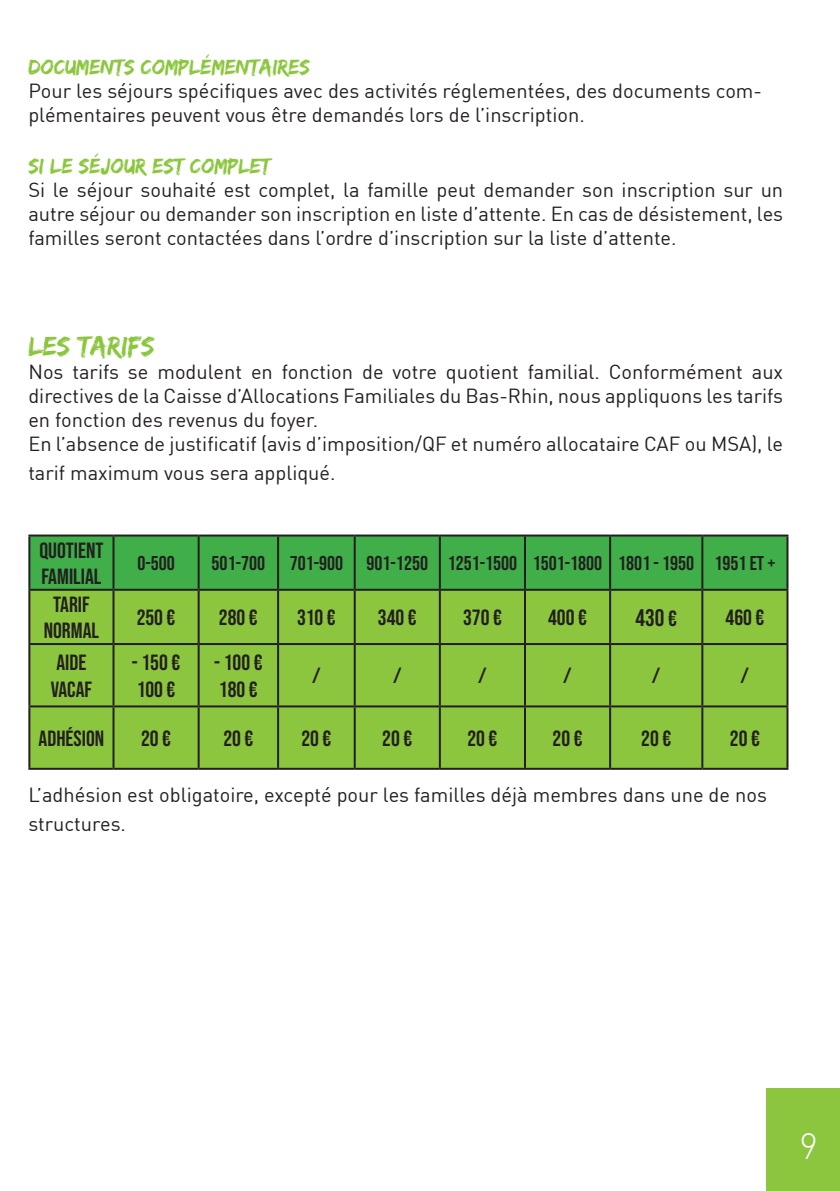
<style>
.page{position:relative;width:840px;height:1191px;background:#fff}
.page>*{position:absolute;margin:0;border:0;box-sizing:border-box;transform-origin:0 0}
.t1{font:300 36px "DINOT";color:#fff}
.t2{font:28px "Edo SZ";color:#8bc63e}
.t3{font:24px "Bebas Neue";color:#231f20}
.t4{font:22px/26.4px "Bebas Neue";color:#231f20}
.t5{font:22px "Edo SZ";color:#8bc63e}
.t6{font:20px/24px "DINOT";color:#231f20}
.t7{font:20px "Bebas Neue";color:#231f20}
.s1{font-size:22px}
</style>
<div class="page">
<div style="left:765px;top:1089px;width:74px;height:102px;background:#8bc63e"></div>
<div style="left:30px;top:536px;width:756px;height:53px;background:#40ae49"></div>
<div style="left:30px;top:591px;width:756px;height:177px;background:#8bc63e"></div>
<hr style="left:28px;top:534px;width:85px;height:2px;background:#231f20">
<hr style="left:28px;top:536px;width:2px;height:53px;background:#231f20">
<hr style="left:113px;top:534px;width:85px;height:2px;background:#231f20">
<hr style="left:112px;top:536px;width:2px;height:53px;background:#231f20">
<hr style="left:198px;top:534px;width:80px;height:2px;background:#231f20">
<hr style="left:197px;top:536px;width:2px;height:53px;background:#231f20">
<hr style="left:278px;top:534px;width:76px;height:2px;background:#231f20">
<hr style="left:277px;top:536px;width:2px;height:53px;background:#231f20">
<hr style="left:354px;top:534px;width:85px;height:2px;background:#231f20">
<hr style="left:353px;top:536px;width:2px;height:53px;background:#231f20">
<hr style="left:439px;top:534px;width:85px;height:2px;background:#231f20">
<hr style="left:438px;top:536px;width:2px;height:53px;background:#231f20">
<hr style="left:524px;top:534px;width:85px;height:2px;background:#231f20">
<hr style="left:523px;top:536px;width:2px;height:53px;background:#231f20">
<hr style="left:609px;top:534px;width:93px;height:2px;background:#231f20">
<hr style="left:608px;top:536px;width:2px;height:53px;background:#231f20">
<hr style="left:702px;top:534px;width:86px;height:2px;background:#231f20">
<hr style="left:701px;top:536px;width:2px;height:53px;background:#231f20">
<hr style="left:786px;top:536px;width:2px;height:53px;background:#231f20">
<hr style="left:28px;top:589px;width:85px;height:2px;background:#231f20">
<hr style="left:28px;top:591px;width:2px;height:52px;background:#231f20">
<hr style="left:113px;top:589px;width:85px;height:2px;background:#231f20">
<hr style="left:112px;top:591px;width:2px;height:52px;background:#231f20">
<hr style="left:198px;top:589px;width:80px;height:2px;background:#231f20">
<hr style="left:197px;top:591px;width:2px;height:52px;background:#231f20">
<hr style="left:278px;top:589px;width:76px;height:2px;background:#231f20">
<hr style="left:277px;top:591px;width:2px;height:52px;background:#231f20">
<hr style="left:354px;top:589px;width:85px;height:2px;background:#231f20">
<hr style="left:353px;top:591px;width:2px;height:52px;background:#231f20">
<hr style="left:439px;top:589px;width:85px;height:2px;background:#231f20">
<hr style="left:438px;top:591px;width:2px;height:52px;background:#231f20">
<hr style="left:524px;top:589px;width:85px;height:2px;background:#231f20">
<hr style="left:523px;top:591px;width:2px;height:52px;background:#231f20">
<hr style="left:609px;top:589px;width:93px;height:2px;background:#231f20">
<hr style="left:608px;top:591px;width:2px;height:52px;background:#231f20">
<hr style="left:702px;top:589px;width:86px;height:2px;background:#231f20">
<hr style="left:701px;top:591px;width:2px;height:52px;background:#231f20">
<hr style="left:786px;top:591px;width:2px;height:52px;background:#231f20">
<hr style="left:28px;top:643px;width:85px;height:2px;background:#231f20">
<hr style="left:28px;top:645px;width:2px;height:60px;background:#231f20">
<hr style="left:113px;top:643px;width:85px;height:2px;background:#231f20">
<hr style="left:112px;top:645px;width:2px;height:60px;background:#231f20">
<hr style="left:198px;top:643px;width:80px;height:2px;background:#231f20">
<hr style="left:197px;top:645px;width:2px;height:60px;background:#231f20">
<hr style="left:278px;top:643px;width:76px;height:2px;background:#231f20">
<hr style="left:277px;top:645px;width:2px;height:60px;background:#231f20">
<hr style="left:354px;top:643px;width:85px;height:2px;background:#231f20">
<hr style="left:353px;top:645px;width:2px;height:60px;background:#231f20">
<hr style="left:439px;top:643px;width:85px;height:2px;background:#231f20">
<hr style="left:438px;top:645px;width:2px;height:60px;background:#231f20">
<hr style="left:524px;top:643px;width:85px;height:2px;background:#231f20">
<hr style="left:523px;top:645px;width:2px;height:60px;background:#231f20">
<hr style="left:609px;top:643px;width:93px;height:2px;background:#231f20">
<hr style="left:608px;top:645px;width:2px;height:60px;background:#231f20">
<hr style="left:702px;top:643px;width:86px;height:2px;background:#231f20">
<hr style="left:701px;top:645px;width:2px;height:60px;background:#231f20">
<hr style="left:786px;top:645px;width:2px;height:60px;background:#231f20">
<hr style="left:28px;top:705px;width:85px;height:2px;background:#231f20">
<hr style="left:28px;top:707px;width:2px;height:61px;background:#231f20">
<hr style="left:113px;top:705px;width:85px;height:2px;background:#231f20">
<hr style="left:112px;top:707px;width:2px;height:61px;background:#231f20">
<hr style="left:198px;top:705px;width:80px;height:2px;background:#231f20">
<hr style="left:197px;top:707px;width:2px;height:61px;background:#231f20">
<hr style="left:278px;top:705px;width:76px;height:2px;background:#231f20">
<hr style="left:277px;top:707px;width:2px;height:61px;background:#231f20">
<hr style="left:354px;top:705px;width:85px;height:2px;background:#231f20">
<hr style="left:353px;top:707px;width:2px;height:61px;background:#231f20">
<hr style="left:439px;top:705px;width:85px;height:2px;background:#231f20">
<hr style="left:438px;top:707px;width:2px;height:61px;background:#231f20">
<hr style="left:524px;top:705px;width:85px;height:2px;background:#231f20">
<hr style="left:523px;top:707px;width:2px;height:61px;background:#231f20">
<hr style="left:609px;top:705px;width:93px;height:2px;background:#231f20">
<hr style="left:608px;top:707px;width:2px;height:61px;background:#231f20">
<hr style="left:702px;top:705px;width:86px;height:2px;background:#231f20">
<hr style="left:701px;top:707px;width:2px;height:61px;background:#231f20">
<hr style="left:786px;top:707px;width:2px;height:61px;background:#231f20">
<hr style="left:28px;top:768px;width:85px;height:2px;background:#231f20">
<hr style="left:113px;top:768px;width:85px;height:2px;background:#231f20">
<hr style="left:198px;top:768px;width:80px;height:2px;background:#231f20">
<hr style="left:278px;top:768px;width:76px;height:2px;background:#231f20">
<hr style="left:354px;top:768px;width:85px;height:2px;background:#231f20">
<hr style="left:439px;top:768px;width:85px;height:2px;background:#231f20">
<hr style="left:524px;top:768px;width:85px;height:2px;background:#231f20">
<hr style="left:609px;top:768px;width:93px;height:2px;background:#231f20">
<hr style="left:702px;top:768px;width:86px;height:2px;background:#231f20">
<p class="t5" style="left:28px;top:54px;width:283px">DOCUMENTS COMPLÉMENTAIRES</p>
<p class="t6" style="left:28px;top:77px;width:734px">Pour les séjours spécifiques avec des activités réglementées, des documents com&shy;plémentaires peuvent vous être demandés lors de l’inscription.</p>
<p class="t5" style="left:28px;top:153px;width:244px">SI LE SÉJOUR EST COMPLET</p>
<p class="t6" style="left:28px;top:176px;width:756px;text-align:justify">Si le séjour souhaité est complet, la famille peut demander son inscription sur un autre séjour ou demander son inscription en liste d’attente. En cas de désistement, les familles seront contactées dans l’ordre d’inscription sur la liste d’attente.</p>
<p class="t2" style="left:28px;top:329px;width:127px">LES TARIFS</p>
<p class="t6" style="left:28px;top:358px;width:756px;text-align:justify">Nos tarifs se modulent en fonction de votre quotient familial. Conformément aux directives de la Caisse d’Allocations Familiales du Bas-Rhin, nous appliquons les tarifs en fonction des revenus du foyer.</p>
<p class="t6" style="left:28px;top:428px;width:756px;line-height:28.8px">En l’absence de justificatif (avis d’imposition/QF et numéro allocataire CAF ou MSA), le tarif maximum vous sera appliqué.</p>
<p class="t4" style="left:39px;top:536px;width:65px">QUOTIENT<br>FAMILIAL</p>
<p class="t4" style="left:44px;top:591px;width:57px;text-align:center">TARIF<br>NORMAL</p>
<p class="t7" style="left:137px;top:552px;width:39px">0-500</p>
<p class="t7" style="left:211px;top:552px;width:55px">501-700</p>
<p class="t7" style="left:289px;top:552px;width:55px">701-900</p>
<p class="t7" style="left:366px;top:552px;width:63px">901-1250</p>
<p class="t7" style="left:447px;top:552px;width:71px">1251-1500</p>
<p class="t7" style="left:532px;top:552px;width:71px">1501-1800</p>
<p class="t7" style="left:618px;top:552px;width:77px">1801 - 1950</p>
<p class="t7" style="left:714px;top:552px;width:62px">1951 ET +</p>
<p class="t4" style="left:137px;top:604px;width:40px">250 €</p>
<p class="t4" style="left:219px;top:604px;width:40px">280 €</p>
<p class="t4" style="left:297px;top:604px;width:40px">310 €</p>
<p class="t4" style="left:377px;top:604px;width:40px">340 €</p>
<p class="t4" style="left:463px;top:604px;width:40px">370 €</p>
<p class="t4" style="left:548px;top:604px;width:40px">400 €</p>
<p class="t3" style="left:635px;top:604px;width:43px">430 <span class="s1">€</span></p>
<p class="t4" style="left:725px;top:604px;width:40px">460 €</p>
<p class="t4" style="left:51px;top:649px;width:43px">AIDE<br>VACAF</p>
<p class="t4" style="left:132px;top:649px;width:50px">- 150 €</p>
<p class="t4" style="left:137px;top:675px;width:40px">100 €</p>
<p class="t4" style="left:214px;top:649px;width:50px">- 100 €</p>
<p class="t4" style="left:219px;top:675px;width:40px">180 €</p>
<p class="t4" style="left:312px;top:662px;width:10px">/</p>
<p class="t4" style="left:393px;top:662px;width:10px">/</p>
<p class="t4" style="left:478px;top:662px;width:10px">/</p>
<p class="t4" style="left:563px;top:662px;width:10px">/</p>
<p class="t4" style="left:651px;top:662px;width:10px">/</p>
<p class="t4" style="left:740px;top:662px;width:10px">/</p>
<p class="t4" style="left:39px;top:725px;width:67px">ADHÉSION</p>
<p class="t4" style="left:141px;top:725px;width:31px">20 €</p>
<p class="t4" style="left:223px;top:725px;width:31px">20 €</p>
<p class="t4" style="left:301px;top:725px;width:31px">20 €</p>
<p class="t4" style="left:382px;top:725px;width:31px">20 €</p>
<p class="t4" style="left:467px;top:725px;width:31px">20 €</p>
<p class="t4" style="left:552px;top:725px;width:31px">20 €</p>
<p class="t4" style="left:641px;top:725px;width:31px">20 €</p>
<p class="t4" style="left:729px;top:725px;width:31px">20 €</p>
<p class="t6" style="left:28px;top:779px;width:739px;line-height:28.8px">L’adhésion est obligatoire, excepté pour les familles déjà membres dans une de nos structures.</p>
<p class="t1" style="left:799px;top:1119px;width:20px">9</p>
</div>
